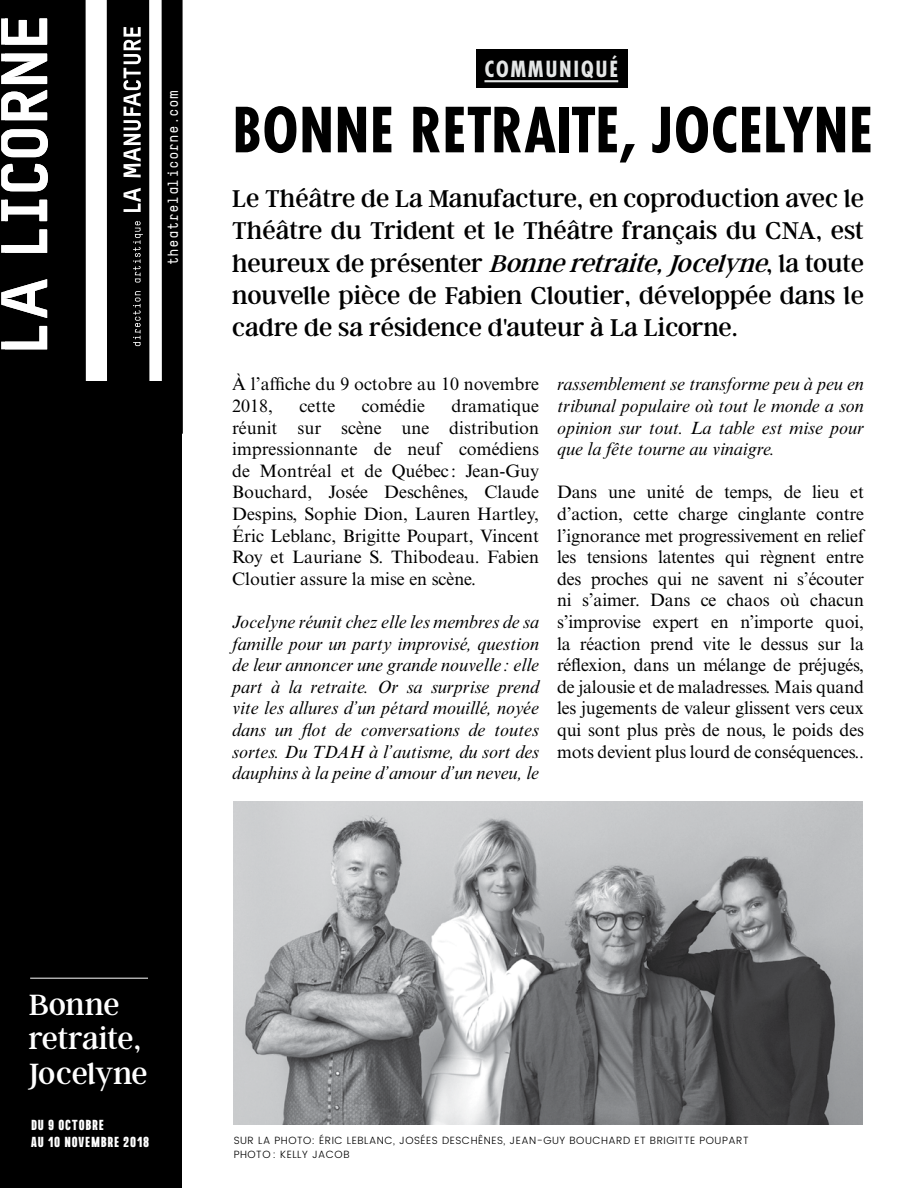
<style>
.page{position:relative;width:918px;height:1188px;background:#fff}
.page>*{position:absolute;margin:0;border:0;box-sizing:border-box;transform-origin:0 0}
.t1{font:700 68.25px "Futura PT Cond";color:#000}
.t2{font:32.7px/34.5px "Argent CF";letter-spacing:-.005em;color:#fff}
.t3{font:27px/32.4px "Argent CF";color:#000;text-align:right}
.t4{font:italic 27px "Argent CF";color:#000}
.t5{font:700 24.45px "Futura PT Cond";letter-spacing:.065em;color:#e4e6e6}
.t6{font:18px/21.6px "Times New Roman MT Std";letter-spacing:-.01em;color:#000}
.t7{font:italic 18px/21.6px "Times New Roman MT Std";color:#000;text-align:right}
.t8{font:900 14.55px/16.4px "Naratif Condensed";letter-spacing:.055em;color:#fff}
.t9{font:700 14.55px "TSTAR Mono Round";color:#fff}
.t10{font:300 10.5px "Poppins";letter-spacing:.05em;color:#000}
.s1{font-style:italic}
</style>
<div class="page">
<div style="left:0;top:382px;width:182px;height:806px;background:#000"></div>
<hr style="left:0;top:0;width:4px;height:387px;background:#000">
<div style="left:162px;top:0;width:21px;height:434px;background:#000"></div>
<div style="left:107px;top:0;width:42px;height:434px;background:#000"></div>
<svg style="left:133px;top:291px;width:8px;height:55px"></svg>
<svg style="left:133px;top:221px;width:10px;height:62px"></svg>
<svg style="left:124px;top:188px;width:17px;height:24px"></svg>
<svg style="left:123px;top:27px;width:18px;height:150px"></svg>
<svg style="left:1px;top:0;width:85px;height:382px"></svg>
<hr style="left:30px;top:978px;width:118px;height:1px;background:#fff">
<div style="left:476px;top:49px;width:152px;height:39px;background:#000"></div>
<hr style="left:484px;top:80px;width:134px;height:2px;background:#e4e6e6">
<img style="left:233px;top:801px;width:630px;height:324px">
<p class="t9" style="left:164px;top:265px;width:176px;rotate:-90deg">theatrelalicorne.com</p>
<h3 class="t5" style="left:484px;top:55px;width:135px">COMMUNIQUÉ</h3>
<h1 class="t1" style="left:232px;top:90px;width:642px">BONN E RETRAITE, JOC ELYNE</h1>
<h3 class="t3" style="left:232px;top:182px;width:633px">Le Théâtre de La Manufacture, en coproduction avec le<br>Théâtre du Trident et le Théâtre français du CNA, est la, toute</h3>
<h3 class="t3" style="left:232px;top:247px;width:633px;text-align:left">heureux de présenter <span class="s1">Bonne<br></span>nouvelle pièce de Fabien Cloutier, développée dans le cadre de sa résidence 'dauteur à La Licorne.</h3>
<p class="t6" style="left:232px;top:373px;width:308px;text-align:right">À ’l affiche du 9 octobre au 10 novembre dramatique</p>
<h3 class="t4" style="left:569px;top:247px;width:208px">retraite Jocelyne</h3>
<h3 class="t4" style="left:656px;top:247px;width:18px">,</h3>
<p class="t7" style="left:557px;top:374px;width:308px;text-align:justify">rassemblement se transforme peu à peu en tribunal populaire où tout le monde a son opinion sur tout. La table est mise pour que la fête tourne au vinaigre.</p>
<p class="t6" style="left:850px;top:481px;width:15px">et</p>
<p class="t6" style="left:362px;top:395px;width:65px">comédie</p>
<p class="t6" style="left:232px;top:395px;width:42px">2018,</p>
<p class="t6" style="left:300px;top:395px;width:37px">cette</p>
<p class="t6" style="left:232px;top:417px;width:47px">réunit</p>
<p class="t6" style="left:449px;top:417px;width:91px">distribution</p>
<p class="t6" style="left:341px;top:417px;width:42px">scène</p>
<p class="t6" style="left:297px;top:417px;width:25px">sur</p>
<p class="t6" style="left:402px;top:417px;width:29px">une</p>
<p class="t6" style="left:232px;top:438px;width:127px">impressionnante</p>
<p class="t6" style="left:459px;top:438px;width:82px">comédiens</p>
<p class="t6" style="left:374px;top:438px;width:19px">de</p>
<p class="t6" style="left:408px;top:438px;width:35px">neuf</p>
<p class="t6" style="left:232px;top:460px;width:19px">de</p>
<p class="t6" style="left:259px;top:460px;width:74px">Montréal</p>
<p class="t6" style="left:364px;top:460px;width:19px">de</p>
<p class="t6" style="left:392px;top:460px;width:66px">Québec:</p>
<p class="t6" style="left:465px;top:460px;width:75px">Jean-Guy</p>
<p class="t6" style="left:341px;top:460px;width:15px">et</p>
<p class="t6" style="left:647px;top:481px;width:39px">unité</p>
<p class="t6" style="left:812px;top:481px;width:29px">lieu</p>
<p class="t6" style="left:232px;top:481px;width:308px">Bouchard,<br>Despins, Sophie Dion, Lauren Hartley,<br>Éric Leblanc, Brigitte Poupart, Vincent<br>Roy et Lauriane .S Thibodeau. Fabien<br>Cloutier assure la mise en scène.</p>
<p class="t7" style="left:232px;top:611px;width:308px">Jocelyne réunit chez elle les membres de sa famille pour un party improvisé, question de leur annoncer une grande nouvelle: elle prend</p>
<p class="t6" style="left:384px;top:481px;width:86px">Deschênes,</p>
<p class="t6" style="left:485px;top:481px;width:56px">Claude</p>
<p class="t6" style="left:695px;top:481px;width:19px">de</p>
<p class="t6" style="left:784px;top:481px;width:19px">de</p>
<p class="t6" style="left:329px;top:481px;width:41px">Josée</p>
<p class="t6" style="left:557px;top:481px;width:42px">Dans</p>
<p class="t6" style="left:724px;top:481px;width:50px">temps,</p>
<p class="t6" style="left:608px;top:481px;width:29px">une</p>
<p class="t6" style="left:557px;top:503px;width:67px">’d action,</p>
<p class="t6" style="left:557px;top:525px;width:308px">’l ignorance met progressivement en relief</p>
<p class="t6" style="left:826px;top:546px;width:39px">entre</p>
<p class="t6" style="left:738px;top:503px;width:69px">cinglante</p>
<p class="t6" style="left:679px;top:503px;width:51px">charge</p>
<p class="t6" style="left:633px;top:503px;width:36px">cette</p>
<p class="t6" style="left:817px;top:503px;width:49px">contre</p>
<p class="t6" style="left:587px;top:546px;width:63px">tensions</p>
<p class="t6" style="left:725px;top:546px;width:26px">qui</p>
<p class="t6" style="left:557px;top:546px;width:21px">les</p>
<p class="t6" style="left:658px;top:546px;width:58px">latentes</p>
<p class="t6" style="left:760px;top:546px;width:58px">règnent</p>
<p class="t6" style="left:658px;top:568px;width:26px">qui</p>
<p class="t6" style="left:773px;top:568px;width:16px">ni</p>
<p class="t6" style="left:557px;top:568px;width:26px">des</p>
<p class="t6" style="left:591px;top:568px;width:59px">proches</p>
<p class="t6" style="left:797px;top:568px;width:68px">’s écouter</p>
<p class="t6" style="left:718px;top:568px;width:48px">savent</p>
<p class="t6" style="left:691px;top:568px;width:19px">ne</p>
<p class="t6" style="left:557px;top:589px;width:16px">ni</p>
<p class="t6" style="left:582px;top:589px;width:59px">’s aimer.</p>
<p class="t6" style="left:727px;top:589px;width:44px">chaos</p>
<p class="t6" style="left:810px;top:589px;width:55px">chacun</p>
<p class="t6" style="left:780px;top:589px;width:21px">où</p>
<p class="t6" style="left:650px;top:589px;width:42px">Dans</p>
<p class="t6" style="left:701px;top:589px;width:17px">ce</p>
<p class="t6" style="left:557px;top:611px;width:85px">’s improvise</p>
<p class="t6" style="left:740px;top:611px;width:75px">’n importe</p>
<p class="t6" style="left:825px;top:611px;width:40px">quoi,</p>
<p class="t6" style="left:653px;top:611px;width:48px">expert</p>
<p class="t6" style="left:711px;top:611px;width:19px">en</p>
<p class="t6" style="left:580px;top:633px;width:62px">réaction</p>
<p class="t6" style="left:703px;top:633px;width:29px">vite</p>
<p class="t6" style="left:557px;top:633px;width:308px">la<br>réflexion, dans un mélange de préjugés, de jalousie et de maladresses. Mais quand les jugements de valeur glissent vers ceux qui sont plus près de nous, le poids des mots devient plus lourd de conséquences..</p>
<p class="t6" style="left:650px;top:633px;width:45px">prend</p>
<p class="t6" style="left:739px;top:633px;width:14px">le</p>
<p class="t6" style="left:761px;top:633px;width:49px">dessus</p>
<p class="t6" style="left:850px;top:633px;width:15px">la</p>
<p class="t6" style="left:818px;top:633px;width:25px">sur</p>
<p class="t7" style="left:288px;top:676px;width:15px">la</p>
<p class="t7" style="left:378px;top:676px;width:22px">Or</p>
<p class="t7" style="left:271px;top:676px;width:10px">à</p>
<p class="t7" style="left:311px;top:676px;width:60px">retraite.</p>
<p class="t7" style="left:431px;top:676px;width:60px">surprise</p>
<p class="t7" style="left:232px;top:676px;width:32px">part</p>
<p class="t7" style="left:232px;top:698px;width:308px">vite les allures ’d un pétard mouillé, noyée</p>
<p class="t7" style="left:494px;top:719px;width:46px">toutes</p>
<p class="t7" style="left:407px;top:676px;width:17px">sa</p>
<p class="t7" style="left:232px;top:719px;width:308px;text-align:left">dans<br>sortes. Du TDAH ’là autisme, du sort des dauphins laà peine ’d amour ’d un neveu le,</p>
<p class="t7" style="left:302px;top:719px;width:26px">flot</p>
<p class="t7" style="left:335px;top:719px;width:18px">de</p>
<p class="t7" style="left:469px;top:719px;width:18px">de</p>
<p class="t7" style="left:361px;top:719px;width:100px">conversations</p>
<p class="t7" style="left:275px;top:719px;width:19px">un</p>
<h2 class="t2" style="left:29px;top:988px;width:120px">Bonne retraite,<br>Jocelyne</h2>
<p class="t8" style="left:31px;top:1117px;width:120px">DU 9 OCTOBRE<br>AU 10 NOVEMBRE 2018</p>
<p class="t10" style="left:234px;top:1132px;width:204px">SUR LA PHOTO: ÉRIC LEBLANC, JOSÉES</p>
<p class="t10" style="left:442px;top:1132px;width:189px">DESCHÊNES, JEAN-GUY BOUCHARD</p>
<p class="t10" style="left:635px;top:1132px;width:116px">ET BRIGITTE POUPART</p>
<p class="t10" style="left:234px;top:1147px;width:117px">PHOTO : KELLY JACOB</p>
</div>
